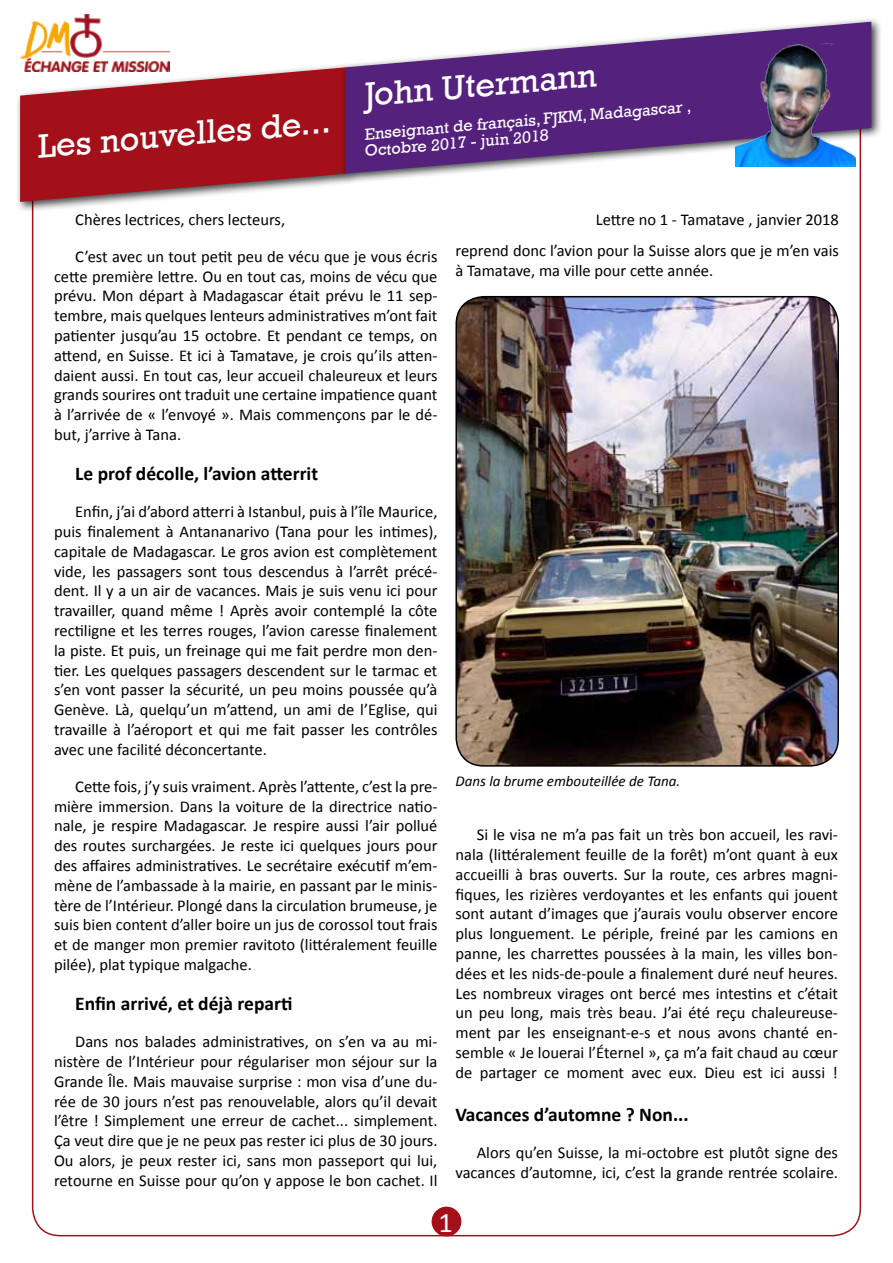
<style>
.page{position:relative;width:893px;height:1263px;background:#fff}
.page>*{position:absolute;margin:0;border:0;box-sizing:border-box;transform-origin:0 0}
.t1{font:34.5px "Rockwell";color:#fff}
.t2{font:28.5px "Calibri";color:#fff}
.t3{font:700 19.5px "Calibri";color:#000}
.t4{font:16.5px/19.8px "Calibri";color:#000;text-align:justify}
.t5{font:16.5px/16.5px "Rockwell";color:#fff}
.t6{font:italic 15px "Calibri";color:#000}
</style>
<div class="page">
<img style="left:20px;top:15px;width:149px;height:48px">
<div style="left:15px;top:63px;width:342px;height:150px;background:#000;opacity:.75"></div>
<svg style="left:19px;top:66px;width:328px;height:137px;background:#b13e45"></svg>
<div style="left:340px;top:17px;width:542px;height:167px;background:#000;opacity:.75"></div>
<svg style="left:345px;top:21px;width:527px;height:153px"></svg>
<div style="left:432px;top:1207px;width:29px;height:29px;background:#a3101a;border-radius:50%"></div>
<div style="left:432px;top:1206px;width:29px;height:30px;border:2px solid #a3101a;border-radius:50%"></div>
<img style="left:456px;top:297px;width:382px;height:469px">
<div style="left:455px;top:296px;width:384px;height:471px;border:2px solid #000;border-radius:28px"></div>
<img style="left:736px;top:43px;width:120px;height:123px">
<h1 class="t1" style="left:35px;top:127px;width:296px;rotate:-5deg">Les nouvelles de...</h1>
<h1 class="t1" style="left:362px;top:75px;width:234px;rotate:-5deg">John Utermann</h1>
<p class="t5" style="left:362px;top:127px;width:331px;rotate:-5deg">Enseignant de français, FJKM, Madagascar ,<br>Octobre 2017 - juin 2018</p>
<p class="t4" style="left:75px;top:210px;width:211px">Chères lectrices, chers lecteurs,</p>
<p class="t4" style="left:596px;top:210px;width:245px">Lettre no 1 - Tamatave , janvier 2018</p>
<p class="t4" style="left:54px;top:246px;width:385px;text-indent:21px">C’est avec un tout petit peu de vécu que je vous écris cette première lettre. Ou en tout cas, moins de vécu que prévu. Mon départ à Madagascar était prévu le 11 sep&shy;tembre, mais quelques lenteurs administratives m’ont fait patienter jusqu’au 15 octobre. Et pendant ce temps, on attend, en Suisse. Et ici à Tamatave, je crois qu’ils atten&shy;daient aussi. En tout cas, leur accueil chaleureux et leurs grands sourires ont traduit une certaine impatience quant à l’arrivée de « l’envoyé ». Mais commençons par le dé&shy;but, j’arrive à Tana.</p>
<p class="t3" style="left:75px;top:461px;width:244px">Le prof décolle, l’avion atterrit</p>
<p class="t4" style="left:54px;top:502px;width:385px;text-indent:21px">Enfin, j’ai d’abord atterri à Istanbul, puis à l’île Maurice, puis finalement à Antananarivo (Tana pour les intimes), capitale de Madagascar. Le gros avion est complètement vide, les passagers sont tous descendus à l’arrêt précé&shy;dent. Il y a un air de vacances. Mais je suis venu ici pour travailler, quand même ! Après avoir contemplé la côte rectiligne et les terres rouges, l’avion caresse finalement la piste. Et puis, un freinage qui me fait perdre mon den&shy;tier. Les quelques passagers descendent sur le tarmac et s’en vont passer la sécurité, un peu moins poussée qu’à Genève. Là, quelqu’un m’attend, un ami de l’Eglise, qui travaille à l’aéroport et qui me fait passer les contrôles avec une facilité déconcertante.</p>
<p class="t4" style="left:54px;top:776px;width:385px;text-indent:21px">Cette fois, j’y suis vraiment. Après l’attente, c’est la pre&shy;mière immersion. Dans la voiture de la directrice natio&shy;nale, je respire Madagascar. Je respire aussi l’air pollué des routes surchargées. Je reste ici quelques jours pour des affaires administratives. Le secrétaire exécutif m’em&shy;mène de l’ambassade à la mairie, en passant par le minis&shy;tère de l’Intérieur. Plongé dans la circulation brumeuse, je suis bien content d’aller boire un jus de corossol tout frais et de manger mon premier ravitoto (littéralement feuille pilée), plat typique malgache.</p>
<p class="t3" style="left:75px;top:991px;width:219px">Enfin arrivé, et déjà reparti</p>
<p class="t4" style="left:54px;top:1032px;width:385px;text-indent:21px">Dans nos balades administratives, on s’en va au mi&shy;nistère de l’Intérieur pour régulariser mon séjour sur la Grande Île. Mais mauvaise surprise : mon visa d’une du&shy;rée de 30 jours n’est pas renouvelable, alors qu’il devait l’être ! Simplement une erreur de cachet... simplement.<br>Ça veut dire que je ne peux pas rester ici plus de 30 jours.<br>Ou alors, je peux rester ici, sans mon passeport qui lui, retourne en Suisse pour qu’on y appose le bon cachet. Il</p>
<p class="t4" style="left:455px;top:240px;width:385px">reprend donc l’avion pour la Suisse alors que je m’en vais à Tamatave, ma ville pour cette année.</p>
<p class="t6" style="left:455px;top:771px;width:226px">Dans la brume embouteillée de Tana.</p>
<p class="t4" style="left:455px;top:825px;width:384px;text-indent:21px">Si le visa ne m’a pas fait un très bon accueil, les ravi&shy;nala (littéralement feuille de la forêt) m’ont quant à eux accueilli à bras ouverts. Sur la route, ces arbres magni&shy;fiques, les rizières verdoyantes et les enfants qui jouent sont autant d’images que j’aurais voulu observer encore plus longuement. Le périple, freiné par les camions en panne, les charrettes poussées à la main, les villes bon&shy;dées et les nids-de-poule a finalement duré neuf heures.<br>Les nombreux virages ont bercé mes intestins et c’était un peu long, mais très beau. J’ai été reçu chaleureuse&shy;ment par les enseignant-e-s et nous avons chanté en&shy;semble « Je louerai l’Éternel », ça m’a fait chaud au cœur de partager ce moment avec eux. Dieu est ici aussi !</p>
<p class="t3" style="left:455px;top:1102px;width:235px">Vacances d’automne ? Non...</p>
<p class="t4" style="left:455px;top:1142px;width:384px;text-align:right">Alors qu’en Suisse, la mi-octobre est plutôt signe des vacances d’automne, ici, c’est la grande rentrée scolaire.</p>
<h2 class="t2" style="left:439px;top:1205px;width:16px">1</h2>
</div>
